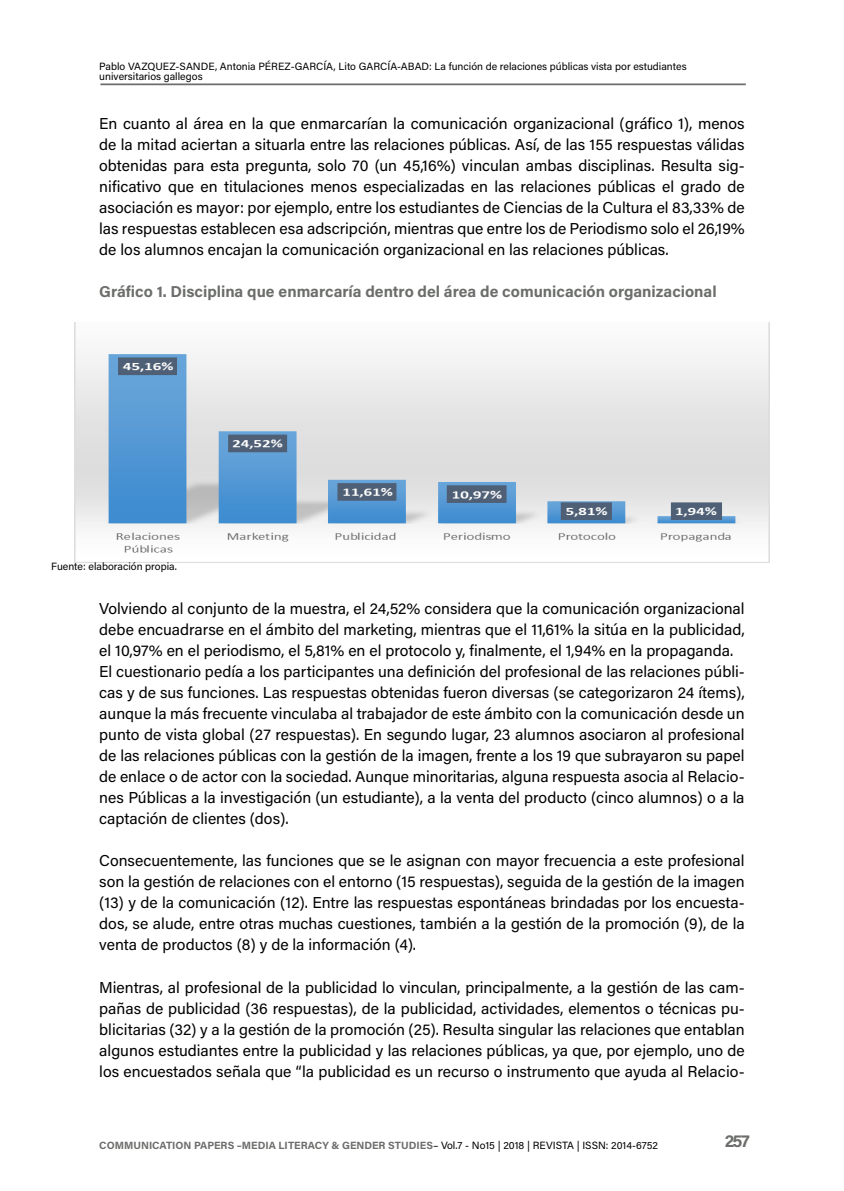
<style>
.page{position:relative;width:844px;height:1191px;background:#fff}
.page>*{position:absolute;margin:0;border:0;box-sizing:border-box;transform-origin:0 0}
.t1{font:700 17.5px "Acumin Pro";color:#6c6e6b}
.t2{font:15.75px/21px "Acumin Pro";color:#000;text-align:justify}
.t3{font:700 15.75px "Acumin Pro";color:#6c6e6b}
.t4{font:10.5px/10.5px "Acumin Pro";color:#000}
.t5{font:700 10.5px "Acumin Pro";color:#6c6e6b}
.s1{font-weight:400;color:#000}
</style>
<div class="page">
<hr style="left:100px;top:83px;width:645px;height:2px;background:#6c6e6b">
<img style="left:75px;top:322px;width:694px;height:241px">
<p class="t4" style="left:99px;top:60px;width:588px">Pablo VAZQUEZ-SANDE, Antonia PÉREZ-GARCÍA, Lito GARCÍA-ABAD: La función de relaciones públicas vista por estudiantes universitarios gallegos</p>
<p class="t2" style="left:99px;top:112px;width:646px">En cuanto al área en la que enmarcarían la comunicación organizacional (gráfico 1), menos de la mitad aciertan a situarla entre las relaciones públicas. Así, de las 155 respuestas válidas obtenidas para esta pregunta, solo 70 (un 45,16%) vinculan ambas disciplinas. Resulta sig&shy;nificativo que en titulaciones menos especializadas en las relaciones públicas el grado de asociación es mayor: por ejemplo, entre los estudiantes de Ciencias de la Cultura el 83,33% de las respuestas establecen esa adscripción, mientras que entre los de Periodismo solo el 26,19% de los alumnos encajan la comunicación organizacional en las relaciones públicas.</p>
<p class="t3" style="left:99px;top:280px;width:618px">Gráfico 1. Disciplina que enmarcaría dentro del área de comunicación organizacional</p>
<p class="t4" style="left:51px;top:561px;width:127px">Fuente: elaboración propia.</p>
<p class="t2" style="left:99px;top:598px;width:646px;text-align:left">Volviendo al conjunto de la muestra, el 24,52% considera que la comunicación organizacional debe encuadrarse en el ámbito del marketing, mientras que el 11,61% la sitúa en la publicidad, el 10,97% en el periodismo, el 5,81% en el protocolo y, finalmente, el 1,94% en la propaganda.<br>El cuestionario pedía a los participantes una definición del profesional de las relaciones públi&shy;cas y de sus funciones. Las respuestas obtenidas fueron diversas (se categorizaron 24 ítems), aunque la más frecuente vinculaba al trabajador de este ámbito con la comunicación desde un punto de vista global (27 respuestas). En segundo lugar, 23 alumnos asociaron al profesional de las relaciones públicas con la gestión de la imagen, frente a los 19 que subrayaron su papel de enlace o de actor con la sociedad. Aunque minoritarias, alguna respuesta asocia al Relacio&shy;nes Públicas a la investigación (un estudiante), a la venta del producto (cinco alumnos) o a la captación de clientes (dos).</p>
<p class="t2" style="left:99px;top:850px;width:646px">Consecuentemente, las funciones que se le asignan con mayor frecuencia a este profesional son la gestión de relaciones con el entorno (15 respuestas), seguida de la gestión de la imagen (13) y de la comunicación (12). Entre las respuestas espontáneas brindadas por los encuesta&shy;dos, se alude, entre otras muchas cuestiones, también a la gestión de la promoción (9), de la venta de productos (8) y de la información (4).</p>
<p class="t2" style="left:99px;top:975px;width:646px">Mientras, al profesional de la publicidad lo vinculan, principalmente, a la gestión de las cam&shy;pañas de publicidad (36 respuestas), de la publicidad, actividades, elementos o técnicas pu&shy;blicitarias (32) y a la gestión de la promoción (25). Resulta singular las relaciones que entablan algunos estudiantes entre la publicidad y las relaciones públicas, ya que, por ejemplo, uno de los encuestados señala que “la publicidad es un recurso o instrumento que ayuda al Relacio-</p>
<p class="t5" style="left:99px;top:1137px;width:560px">COMMUNICATION PAPERS –MEDIA LITERACY &amp; GENDER STUDIES<span class="s1">– Vol.7 - No15 | 2018 | REVISTA | ISSN: 2014-6752</span></p>
<p class="t1" style="left:724px;top:1128px;width:26px">257</p>
</div>
